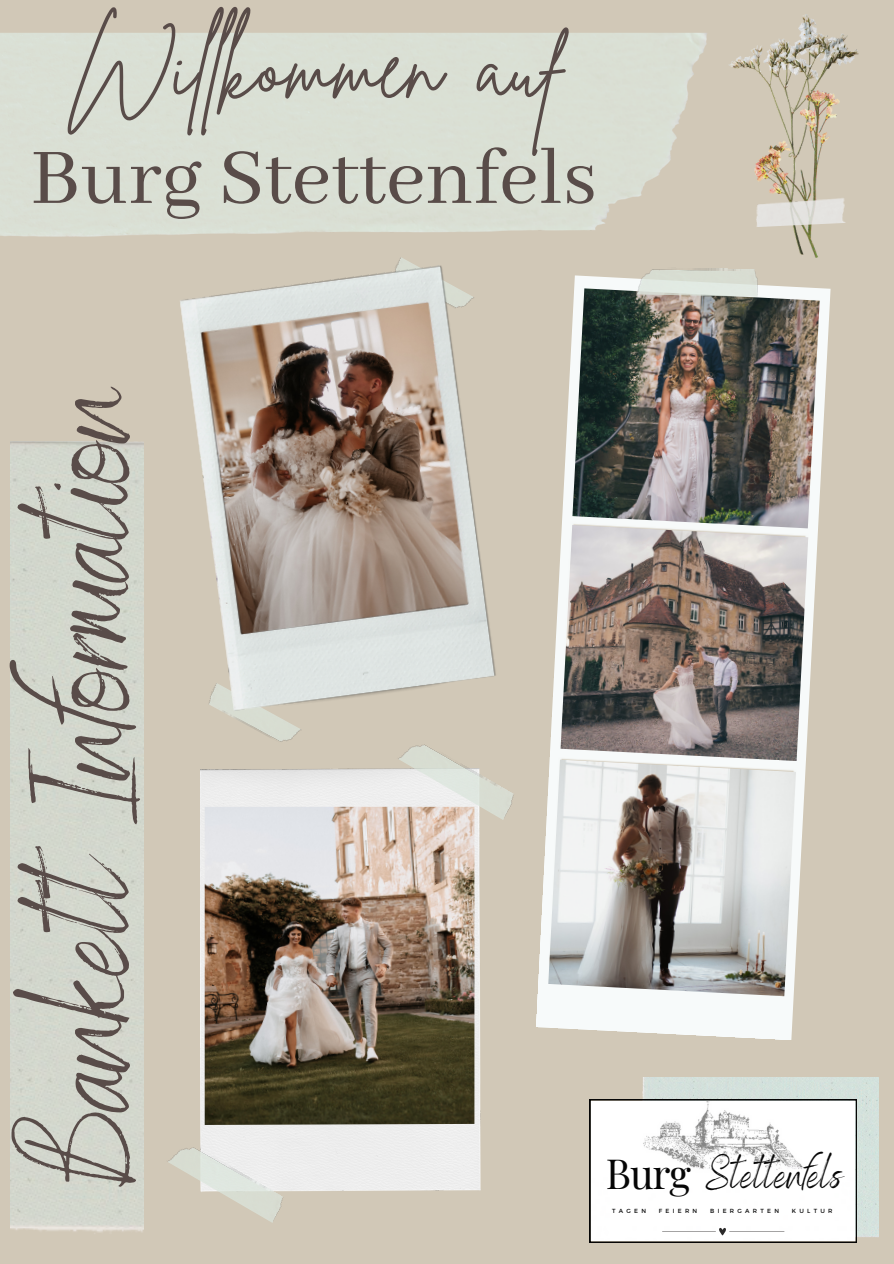
<style>
.page{position:relative;width:894px;height:1264px;background:#fff}
.page>*{position:absolute;margin:0;border:0;box-sizing:border-box;transform-origin:0 0}
.t1{font:144.15px "Benedict";letter-spacing:-.005em;color:#594c49}
.t2{font:90.9px "Brittany Signature";color:#594c49}
.t3{font:86.7px "Abhaya Libre";color:#594c49}
.t4{font:44.25px "Benedict";color:#060606}
.t5{font:6px "Montserrat";letter-spacing:.55em;color:#060606}
.s1{font-family:"Playfair Display";font-size:40.65px}
</style>
<div class="page">
<div style="left:0;top:0;width:893px;height:1263px;background:#d1c8b7"></div>
<img style="left:0;top:33px;width:707px;height:204px">
<img style="left:536px;top:275px;width:294px;height:765px">
<img style="left:560px;top:525px;width:248px;height:236px">
<img style="left:548px;top:759px;width:247px;height:237px">
<img style="left:572px;top:288px;width:247px;height:240px">
<img style="left:729px;top:14px;width:129px;height:88px">
<img style="left:754px;top:91px;width:85px;height:166px">
<img style="left:754px;top:193px;width:92px;height:34px">
<div style="left:642px;top:1077px;width:236px;height:159px;background:#d4e1dc"></div>
<svg style="left:589px;top:1099px;width:267px;height:143px;background:#f2f2f2"></svg>
<img style="left:633px;top:268px;width:125px;height:29px">
<img style="left:397px;top:257px;width:16px;height:7px">
<img style="left:231px;top:716px;width:70px;height:26px">
<img style="left:180px;top:264px;width:316px;height:452px">
<img style="left:200px;top:768px;width:280px;height:423px">
<img style="left:205px;top:806px;width:269px;height:318px">
<div style="left:11px;top:441px;width:133px;height:791px;background:#d3d7cd"></div>
<img style="left:396px;top:744px;width:118px;height:76px">
<img style="left:167px;top:1136px;width:119px;height:86px">
<p class="t2" style="left:68px;top:7px;width:499px">Wilkommen auf</p>
<h2 class="t3" style="left:30px;top:130px;width:568px">Burg Stettenfels</h2>
<p class="t1" style="left:-9px;top:1186px;width:805px;rotate:-90deg">Bankett Information</p>
<p class="t4" style="left:605px;top:1145px;width:238px"><span class="s1">Burg</span> Stettenfels</p>
<p class="t5" style="left:612px;top:1206px;width:35px">TAGEN</p>
<p class="t5" style="left:658px;top:1206px;width:40px">FEIERN</p>
<p class="t5" style="left:710px;top:1206px;width:70px">BIERGARTEN</p>
<p class="t5" style="left:791px;top:1206px;width:42px">KULTUR</p>
</div>
